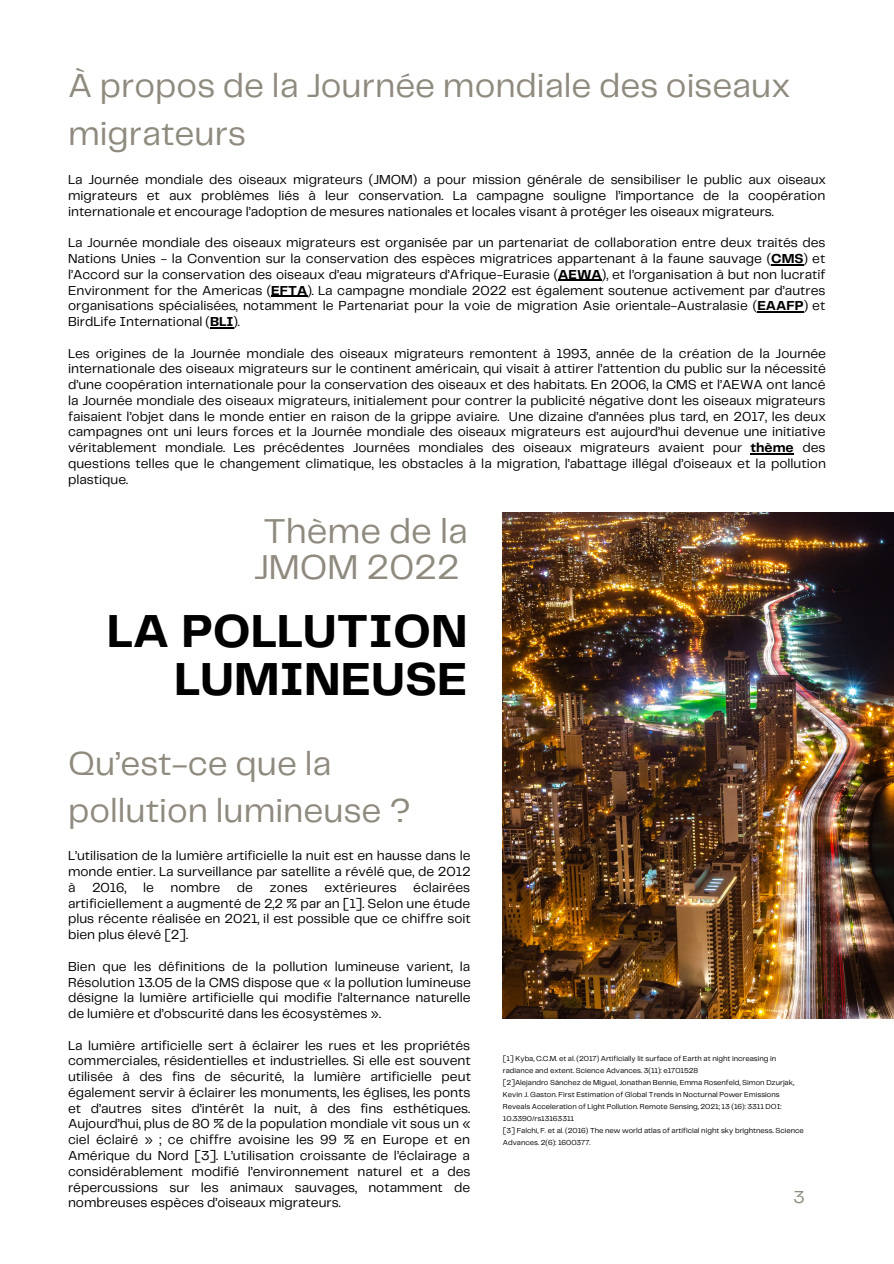
<style>
.page{position:relative;width:894px;height:1264px;background:#fff}
.page>*{position:absolute;margin:0;border:0;box-sizing:border-box;transform-origin:0 0}
.t1{font:700 48px/47.2px "Telegraf";color:#000;text-align:right}
.t2{font:35.85px/35.5px "Telegraf";color:#8f8a7e}
.t3{font:34.5px/47.2px "Telegraf";color:#8f8a7e}
.t4{font:18px "Telegraf";color:#8f8a7e}
.t5{font:13.5px/15.8px "Telegraf";color:#000;text-align:justify}
.t6{font:7.5px/11.9px "Telegraf";color:#000}
.s1{font-weight:700}
</style>
<div class="page">
<hr style="left:771px;top:264px;width:32px;height:1px;background:#000">
<hr style="left:558px;top:280px;width:43px;height:1px;background:#000">
<hr style="left:271px;top:296px;width:36px;height:1px;background:#000">
<hr style="left:757px;top:311px;width:46px;height:1px;background:#000">
<svg style="left:210px;top:327px;width:23px;height:1px"></svg>
<hr style="left:750px;top:453px;width:43px;height:1px;background:#000">
<img style="left:503px;top:512px;width:390px;height:506px">
<p class="t3" style="left:68px;top:64px;width:723px">À propos de la Journée mondiale des oiseaux migrateurs</p>
<p class="t5" style="left:68px;top:172px;width:759px">La Journée mondiale des oiseaux migrateurs (JMOM) a pour mission générale de sensibiliser le public aux oiseaux migrateurs et aux problèmes liés à leur conservation. La campagne souligne l’importance de la coopération internationale et encourage l’adoption de mesures nationales et locales visant à protéger les oiseaux migrateurs.</p>
<p class="t5" style="left:68px;top:235px;width:758px">La Journée mondiale des oiseaux migrateurs est organisée par un partenariat de collaboration entre deux traités des Nations Unies - la Convention sur la conservation des espèces migratrices appartenant à la faune sauvage (<span class="s1">CMS</span>) et l’Accord sur la conservation des oiseaux d’eau migrateurs d’Afrique-Eurasie (<span class="s1">AEWA</span>), et l’organisation à but non lucratif Environment for the Americas (<span class="s1">EFTA</span>). La campagne mondiale 2022 est également soutenue activement par d’autres organisations spécialisées, notamment le Partenariat pour la voie de migration Asie orientale-Australasie (<span class="s1">EAAFP</span>) et BirdLife International (<span class="s1">BLI</span>).</p>
<p class="t5" style="left:68px;top:346px;width:759px">Les origines de la Journée mondiale des oiseaux migrateurs remontent à 1993, année de la création de la Journée internationale des oiseaux migrateurs sur le continent américain, qui visait à attirer l’attention du public sur la nécessité d’une coopération internationale pour la conservation des oiseaux et des habitats. En 2006, la CMS et l’AEWA ont lancé la Journée mondiale des oiseaux migrateurs, initialement pour contrer la publicité négative dont les oiseaux migrateurs faisaient l’objet dans le monde entier en raison de la grippe aviaire. Une dizaine d’années plus tard, en 2017, les deux campagnes ont uni leurs forces et la Journée mondiale des oiseaux migrateurs est aujourd’hui devenue une initiative véritablement mondiale. Les précédentes Journées mondiales des oiseaux migrateurs avaient pour <span class="s1">thème</span> des questions telles que le changement climatique, les obstacles à la migration, l’abattage illégal d’oiseaux et la pollution plastique.</p>
<p class="t2" style="left:254px;top:515px;width:215px">Thème de la<br>JMOM 2022</p>
<p class="t1" style="left:107px;top:610px;width:362px">LA POLLUTION<br>LUMINEUSE</p>
<p class="t3" style="left:68px;top:741px;width:344px">Qu’est-ce que la pollution lumineuse ?</p>
<p class="t5" style="left:68px;top:848px;width:404px">L’utilisation de la lumière artificielle la nuit est en hausse dans le monde entier. La surveillance par satellite a révélé que, de 2012 à 2016, le nombre de zones extérieures éclairées artificiellement a augmenté de 2,2 % par an [1]. Selon une étude plus récente réalisée en 2021, il est possible que ce chiffre soit bien plus élevé [2].</p>
<p class="t5" style="left:68px;top:959px;width:404px">Bien que les définitions de la pollution lumineuse varient, la Résolution 13.05 de la CMS dispose que « la pollution lumineuse désigne la lumière artificielle qui modifie l’alternance naturelle de lumière et d’obscurité dans les écosystèmes ».</p>
<p class="t5" style="left:68px;top:1037px;width:404px">La lumière artificielle sert à éclairer les rues et les propriétés commerciales, résidentielles et industrielles. Si elle est souvent utilisée à des fins de sécurité, la lumière artificielle peut également servir à éclairer les monuments, les églises, les ponts et d’autres sites d’intérêt la nuit, à des fins esthétiques.<br>Aujourd’hui, plus de 80 % de la population mondiale vit sous un « ciel éclairé » ; ce chiffre avoisine les 99 % en Europe et en Amérique du Nord [3]. L’utilisation croissante de l’éclairage a considérablement modifié l’environnement naturel et a des répercussions sur les animaux sauvages, notamment de nombreuses espèces d’oiseaux migrateurs.</p>
<p class="t6" style="left:503px;top:1053px;width:275px">[1] Kyba, C.C.M. et al. (2017) Artificially lit surface of Earth at night increasing in radiance and extent. Science Advances. 3(11): e1701528</p>
<p class="t6" style="left:503px;top:1077px;width:292px">[2]Alejandro Sánchez de Miguel, Jonathan Bennie, Emma Rosenfeld, Simon Dzurjak, Kevin J. Gaston. First Estimation of Global Trends in Nocturnal Power Emissions Reveals Acceleration of Light Pollution. Remote Sensing, 2021; 13 (16): 3311 DOI:<br>10.3390/rs13163311</p>
<p class="t6" style="left:503px;top:1124px;width:302px">[3] Falchi, F. et al. (2016) The new world atlas of artificial night sky brightness. Science<br>Advances. 2(6): 1600377.</p>
<p class="t4" style="left:793px;top:1189px;width:13px">3</p>
</div>
